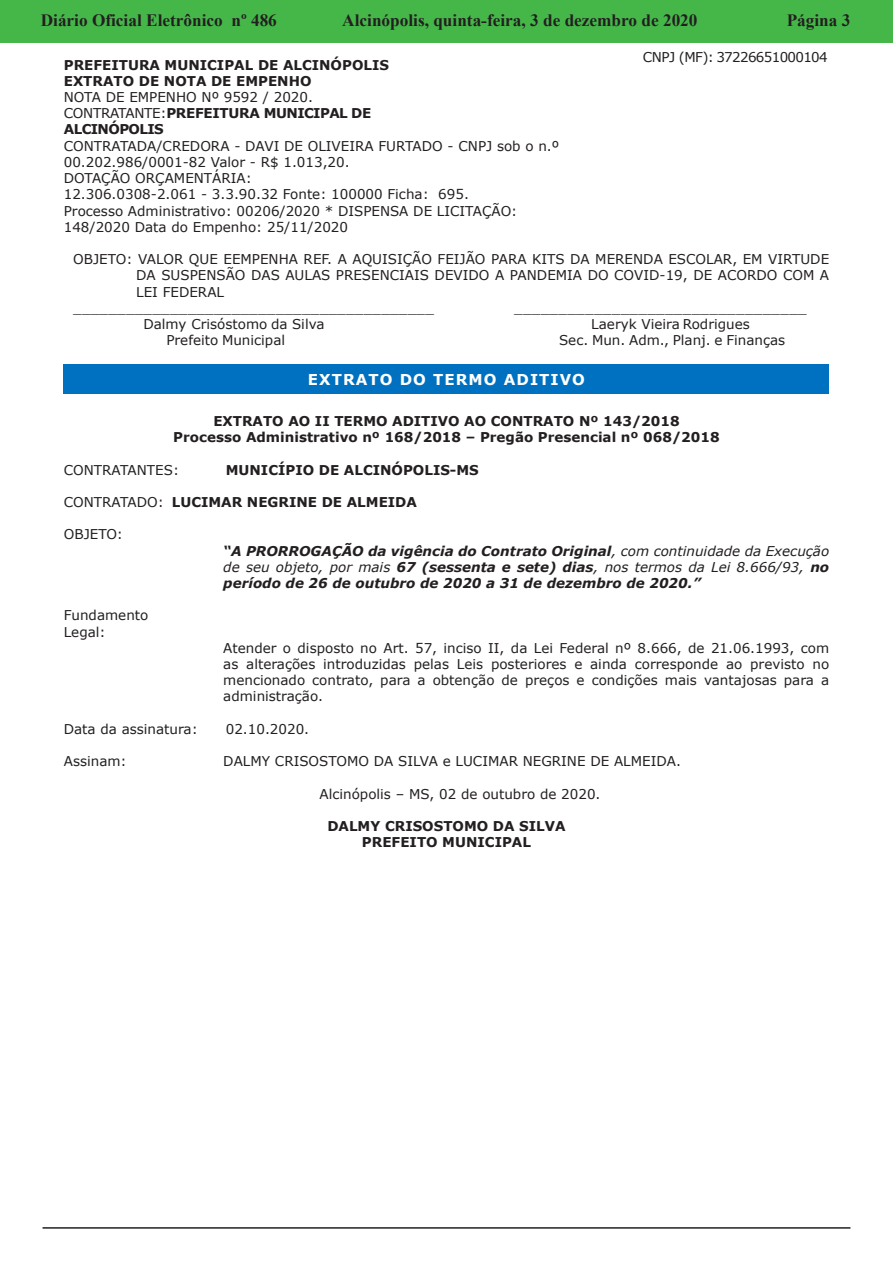
<style>
.page{position:relative;width:893px;height:1263px;background:#fff}
.page>*{position:absolute;margin:0;border:0;box-sizing:border-box;transform-origin:0 0}
.t1{font:700 17.25px "Times New Roman";color:#231f20}
.t2{font:700 15px "Verdana";letter-spacing:.07em;color:#fff}
.Body_Text{font:13.5px/16.2px "Verdana";color:#231f20}
.Body_Text-2{font:700 13.5px "Verdana";color:#231f20}
.t3{font:italic 700 13.5px/16.2px "Verdana";color:#231f20;text-align:justify}
.Body_Text-3{font:13.5px "Verdana";letter-spacing:-.05em;color:#231f20}
.s1{font-weight:700}
.s2{font-weight:400}
</style>
<div class="page">
<div style="left:0;top:0;width:893px;height:43px;background:#45b749"></div>
<hr style="left:43px;top:1227px;width:807px;height:2px;background:#231f20">
<div style="left:64px;top:364px;width:765px;height:29px;background:#0070c0"></div>
<p class="t1" style="left:41px;top:7px;width:238px">Diário Oficial Eletrônico nº 486</p>
<p class="t1" style="left:342px;top:7px;width:357px">Alcinópolis, quinta-feira, 3 de dezembro de 2020</p>
<p class="t1" style="left:787px;top:7px;width:65px">Página 3</p>
<p class="Body_Text-2" style="left:64px;top:55px;width:327px">PREFEITURA MUNICIPAL DE ALCINÓPOLIS</p>
<p class="Body_Text-3" style="left:643px;top:48px;width:186px">CNPJ (MF): 37226651000104</p>
<p class="Body_Text-2" style="left:64px;top:72px;width:249px">EXTRATO DE NOTA DE EMPENHO</p>
<p class="Body_Text" style="left:64px;top:89px;width:309px;line-height:15.8px">NOTA DE EMPENHO Nº 9592 / 2020.<br>CONTRATANTE:<span class="s1">PREFEITURA MUNICIPAL DE<br>ALCINÓPOLIS</span></p>
<p class="Body_Text" style="left:64px;top:138px;width:497px">CONTRATADA/CREDORA - DAVI DE OLIVEIRA FURTADO - CNPJ sob o n.º<br>00.202.986/0001-82 Valor - R$ 1.013,20.</p>
<p class="Body_Text" style="left:64px;top:170px;width:190px">DOTAÇÃO ORÇAMENTÁRIA:</p>
<p class="Body_Text" style="left:64px;top:186px;width:407px">12.306.0308-2.061 - 3.3.90.32 Fonte: 100000 Ficha: 695.</p>
<p class="Body_Text" style="left:64px;top:203px;width:455px">Processo Administrativo: 00206/2020 * DISPENSA DE LICITAÇÃO:<br>148/2020 Data do Empenho: 25/11/2020</p>
<p class="Body_Text" style="left:136px;top:251px;width:694px;text-align:justify;text-indent:-63px">OBJETO: VALOR QUE EEMPENHA REF. A AQUISIÇÃO FEIJÃO PARA KITS DA MERENDA ESCOLAR, EM VIRTUDE DA SUSPENSÃO DAS AULAS PRESENCIAIS DEVIDO A PANDEMIA DO COVID-19, DE ACORDO COM A LEI FEDERAL</p>
<p class="Body_Text" style="left:73px;top:300px;width:362px">_________________________________________</p>
<p class="Body_Text" style="left:514px;top:300px;width:294px">_________________________________</p>
<p class="Body_Text" style="left:143px;top:316px;width:183px">Dalmy Crisóstomo da Silva</p>
<p class="Body_Text" style="left:591px;top:316px;width:160px">Laeryk Vieira Rodrigues</p>
<p class="Body_Text" style="left:166px;top:332px;width:120px">Prefeito Municipal</p>
<p class="Body_Text" style="left:559px;top:332px;width:228px">Sec. Mun. Adm., Planj. e Finanças</p>
<p class="t2" style="left:308px;top:368px;width:279px">EXTRATO DO TERMO ADITIVO</p>
<p class="Body_Text-2" style="left:213px;top:411px;width:468px">EXTRATO AO II TERMO ADITIVO AO CONTRATO Nº 143/2018</p>
<p class="Body_Text-2" style="left:173px;top:428px;width:548px">Processo Administrativo nº 168/2018 – Pregão Presencial nº 068/2018</p>
<p class="Body_Text" style="left:64px;top:461px;width:117px">CONTRATANTES:</p>
<p class="Body_Text-2" style="left:226px;top:460px;width:255px">MUNICÍPIO DE ALCINÓPOLIS-MS</p>
<p class="Body_Text-2" style="left:64px;top:492px;width:355px"><span class="s2">CONTRATADO:</span> LUCIMAR NEGRINE DE ALMEIDA</p>
<p class="Body_Text" style="left:64px;top:526px;width:61px">OBJETO:</p>
<p class="t3" style="left:223px;top:542px;width:607px">“A PRORROGAÇÃO da vigência do Contrato Original<span class="s2">, com continuidade da Execução de seu objeto, por mais</span> 67 (sessenta e sete) dias<span class="s2">, nos termos da Lei 8.666/93,</span> no período de 26 de outubro de 2020 a 31 de dezembro de 2020.”</p>
<p class="Body_Text" style="left:64px;top:607px;width:86px">Fundamento</p>
<p class="Body_Text" style="left:64px;top:623px;width:43px">Legal:</p>
<p class="Body_Text" style="left:223px;top:640px;width:607px;text-align:justify">Atender o disposto no Art. 57, inciso II, da Lei Federal nº 8.666, de 21.06.1993, com as alterações introduzidas pelas Leis posteriores e ainda corresponde ao previsto no mencionado contrato, para a obtenção de preços e condições mais vantajosas para a administração.</p>
<p class="Body_Text" style="left:64px;top:721px;width:136px">Data da assinatura:</p>
<p class="Body_Text" style="left:226px;top:721px;width:85px">02.10.2020.</p>
<p class="Body_Text" style="left:64px;top:753px;width:64px">Assinam:</p>
<p class="Body_Text" style="left:223px;top:753px;width:459px">DALMY CRISOSTOMO DA SILVA e LUCIMAR NEGRINE DE ALMEIDA.</p>
<p class="Body_Text" style="left:319px;top:785px;width:282px">Alcinópolis – MS, 02 de outubro de 2020.</p>
<p class="Body_Text-2" style="left:327px;top:816px;width:240px">DALMY CRISOSTOMO DA SILVA</p>
<p class="Body_Text-2" style="left:362px;top:833px;width:171px">PREFEITO MUNICIPAL</p>
</div>
